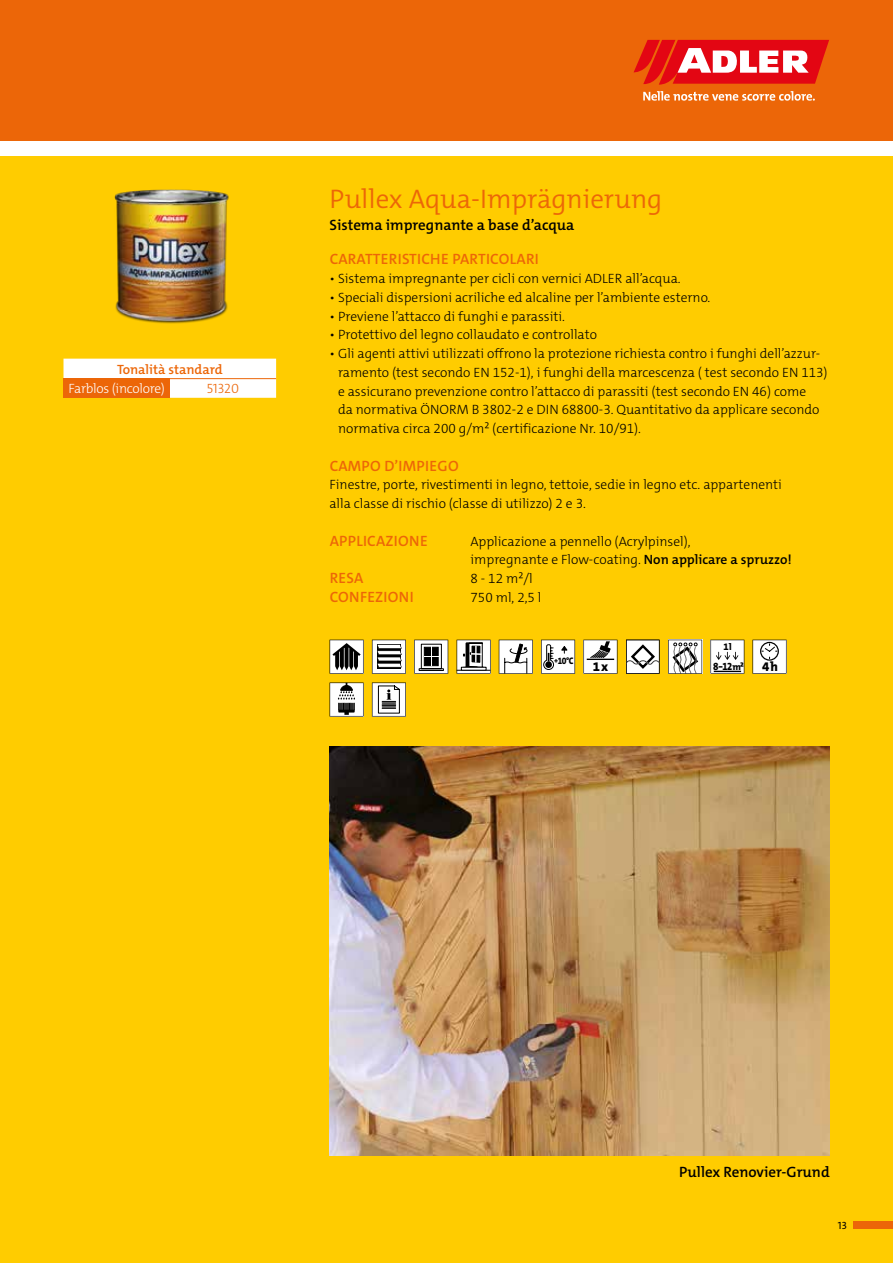
<style>
.page{position:relative;width:893px;height:1263px;background:#fff}
.page>*{position:absolute;margin:0;border:0;box-sizing:border-box;transform-origin:0 0}
.t1{font:300 27px "The Mix C4 s";color:#ec6608}
.t2{font:600 15px "The Mix C4 s";letter-spacing:.02em;color:#ec6608}
.t3{font:600 15px "The Mix C4 s";color:#000}
.t4{font:300 13.5px/18.8px "The Mix C4 s";color:#000}
.t5{font:300 13.5px "The Mix C4 s";letter-spacing:-.02em;color:#fff}
.t6{font:600 13.5px "The Mix C4 s";color:#ec6608}
.t7{font:300 13.5px "The Mix C4 s";color:#ec6608}
.t8{font:800 13.2px "The Mix B8";color:#000}
.t9{font:800 10.5px "The Mix C4 s";color:#000;scale:.93 1}
.t10{font:10.5px "The Mix C4 s";color:#000}
.t11{font:800 9.6px "The Mix B8";color:#000;scale:.85 1}
.t12{font:800 9.6px "The Mix C4 s";color:#000}
.s1{font-weight:600}
.s2{font-size:7.35px}
.s3{font-size:9.15px}
.s4{font-size:9.6px}
</style>
<div class="page">
<div style="left:0;top:157px;width:893px;height:1106px;background:#fc0"></div>
<div style="left:0;top:0;width:893px;height:141px;background:#ec6608"></div>
<div style="left:853px;top:1221px;width:40px;height:8px;background:#ec6608"></div>
<img style="left:330px;top:746px;width:499px;height:410px">
<div style="left:64px;top:359px;width:212px;height:39px;background:#fff"></div>
<div style="left:64px;top:379px;width:106px;height:19px;background:#ec6608"></div>
<hr style="left:64px;top:378px;width:106px;height:1px;background:#ec6608">
<hr style="left:170px;top:378px;width:106px;height:1px;background:#ec6608">
<img style="left:115px;top:189px;width:114px;height:134px">
<svg style="left:643px;top:91px;width:172px;height:10px"></svg>
<svg style="left:634px;top:40px;width:195px;height:45px;background:#ea4a46"></svg>
<svg style="left:330px;top:640px;width:34px;height:34px"></svg>
<svg style="left:414px;top:640px;width:34px;height:34px"></svg>
<svg style="left:372px;top:640px;width:34px;height:34px"></svg>
<svg style="left:626px;top:640px;width:34px;height:34px"></svg>
<svg style="left:668px;top:640px;width:34px;height:34px"></svg>
<svg style="left:457px;top:640px;width:76px;height:34px;background:#c2bda8"></svg>
<svg style="left:583px;top:640px;width:34px;height:34px"></svg>
<svg style="left:541px;top:640px;width:34px;height:34px"></svg>
<svg style="left:752px;top:640px;width:34px;height:34px"></svg>
<div style="left:760px;top:642px;width:19px;height:19px;border:1px solid #000;border-radius:50%"></div>
<svg style="left:330px;top:682px;width:34px;height:34px"></svg>
<svg style="left:710px;top:640px;width:34px;height:33px"></svg>
<svg style="left:372px;top:682px;width:34px;height:34px"></svg>
<p class="t6" style="left:117px;top:360px;width:107px">Tonalità standard</p>
<p class="t5" style="left:68px;top:380px;width:98px">Farblos (incolore)</p>
<p class="t7" style="left:207px;top:380px;width:34px">51320</p>
<h1 class="t1" style="left:330px;top:182px;width:334px">Pullex Aqua-Imprägnierung</h1>
<p class="t3" style="left:330px;top:215px;width:246px">Sistema impregnante a base d’acqua</p>
<p class="t2" style="left:330px;top:250px;width:211px">CARATTERISTICHE PARTICOLARI</p>
<p class="t4" style="left:330px;top:269px;width:353px">• Sistema impregnante per cicli con vernici ADLER all’acqua.</p>
<p class="t4" style="left:330px;top:288px;width:382px">• Speciali dispersioni acriliche ed alcaline per l’ambiente esterno.</p>
<p class="t4" style="left:330px;top:307px;width:237px">• Previene l’attacco di funghi e parassiti.</p>
<p class="t4" style="left:330px;top:325px;width:269px">• Protettivo del legno collaudato e controllato</p>
<p class="t4" style="left:338px;top:344px;width:491px;text-indent:-9px">• Gli agenti attivi utilizzati offrono la protezione richiesta contro i funghi dell’azzur&shy;ramento (test secondo EN 152-1), i funghi della marcescenza ( test secondo EN 113) e assicurano prevenzione contro l’attacco di parassiti (test secondo EN 46) come<br>da normativa ÖNORM B 3802-2 e DIN 68800-3. Quantitativo da applicare secondo normativa circa 200 g/m² (certificazione Nr. 10/91).</p>
<p class="t2" style="left:330px;top:456px;width:130px">CAMPO D’IMPIEGO</p>
<p class="t4" style="left:330px;top:475px;width:454px">Finestre, porte, rivestimenti in legno, tettoie, sedie in legno etc. appartenenti alla classe di rischio (classe di utilizzo) 2 e 3.</p>
<p class="t2" style="left:330px;top:531px;width:100px">APPLICAZIONE</p>
<p class="t4" style="left:471px;top:532px;width:323px">Applicazione a pennello (Acrylpinsel),<br>impregnante e Flow-coating. <span class="s1">Non applicare a spruzzo!</span></p>
<p class="t2" style="left:330px;top:568px;width:35px">RESA</p>
<p class="t4" style="left:471px;top:569px;width:64px">8 - 12 m²/l</p>
<p class="t2" style="left:330px;top:587px;width:86px">CONFEZIONI</p>
<p class="t4" style="left:471px;top:588px;width:72px">750 ml, 2,5 l</p>
<p class="t11" style="left:554px;top:655px;width:24px"><span class="s2">+</span>10 <span class="s3">°</span>C</p>
<p class="t8" style="left:593px;top:659px;width:17px">1 x</p>
<p class="t12" style="left:723px;top:641px;width:10px">1l</p>
<p class="t9" style="left:713px;top:660px;width:35px">8–12<span class="s4">m²</span></p>
<p class="t8" style="left:762px;top:660px;width:17px">4 h</p>
<p class="t3" style="left:679px;top:1162px;width:152px">Pullex Renovier-Grund</p>
<p class="t10" style="left:838px;top:1218px;width:11px">13</p>
</div>
